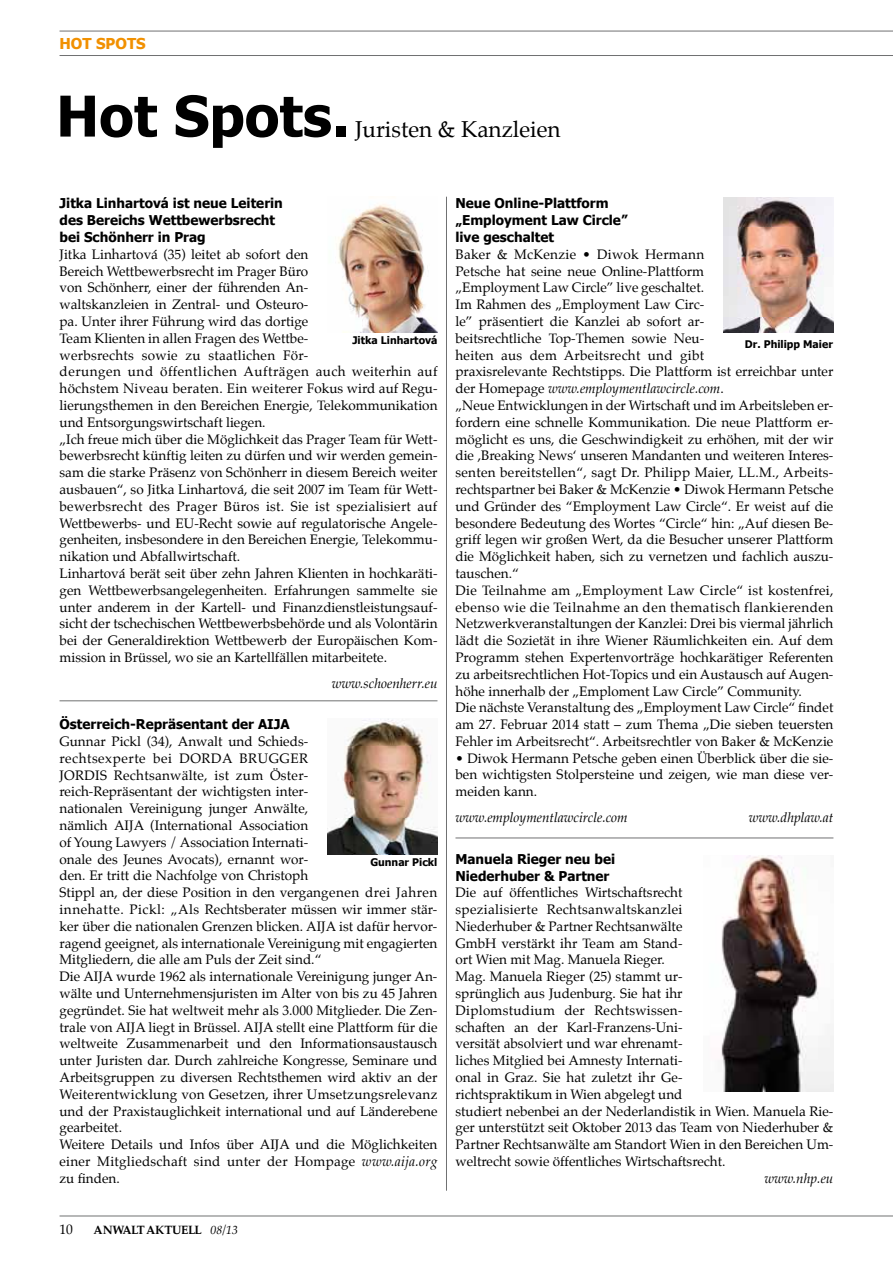
<style>
.page{position:relative;width:893px;height:1263px;background:#fff}
.page>*{position:absolute;margin:0;border:0;box-sizing:border-box;transform-origin:0 0}
.t1{font:700 56.25px "Tahoma";color:#000}
.t2{font:22.5px "Palatino";color:#000}
.t3{font:700 15px "Tahoma";color:#f19000}
.t4{font:13.5px/16.8px "Palatino";color:#000}
.t5{font:700 13.5px/16.8px "Tahoma";color:#000}
.t6{font:italic 13.5px "Palatino";color:#000}
.t7{font:13.5px/16.8px "Palatino";letter-spacing:.03em;color:#000}
.t8{font:700 12px "Palatino";letter-spacing:-.025em;color:#000}
.t9{font:700 10.5px "Tahoma";color:#000}
.s1{font-style:italic}
.s2{font-weight:400;font-style:italic}
</style>
<div class="page">
<hr style="left:60px;top:31px;width:833px;height:1px;background:#707172">
<hr style="left:60px;top:55px;width:833px;height:1px;background:#707172">
<hr style="left:60px;top:1216px;width:833px;height:1px;background:#707172">
<hr style="left:446px;top:197px;width:1px;height:994px;background:#707172">
<img style="left:338px;top:204px;width:100px;height:128px">
<hr style="left:60px;top:700px;width:377px;height:1px;background:#707172">
<img style="left:721px;top:855px;width:112px;height:237px">
<img style="left:327px;top:719px;width:110px;height:135px">
<img style="left:723px;top:198px;width:110px;height:134px">
<hr style="left:455px;top:838px;width:378px;height:1px;background:#707172">
<p class="t3" style="left:60px;top:34px;width:88px">HOT SPOTS</p>
<h1 class="t1" style="left:56px;top:80px;width:295px">Hot Spots.</h1>
<h2 class="t2" style="left:355px;top:114px;width:207px">Juristen &amp; Kanzleien</h2>
<p class="t5" style="left:60px;top:195px;width:225px">Jitka Linhartová ist neue Leiterin des Bereichs Wettbewerbsrecht bei Schönherr in Prag</p>
<p class="t4" style="left:60px;top:247px;width:380px">Jitka Linhartová (35) leitet ab sofort den<br>Bereich Wettbewerbsrecht im Prager Büro<br>von Schönherr, einer der führenden An-<br>waltskanzleien in Zentral- und Osteuro-<br>pa. Unter ihrer Führung wird das dortige<br>Team Klienten in allen Fragen des Wettbe-<br>werbsrechts sowie zu staatlichen För-<br>derungen und öffentlichen Aufträgen auch weiterhin auf höchstem Niveau beraten. Ein weiterer Fokus wird auf Regu&shy;lierungsthemen in den Bereichen Energie, Telekommunikation und Entsorgungswirtschaft liegen.<br>„Ich freue mich über die Möglichkeit das Prager Team für Wett&shy;bewerbsrecht künftig leiten zu dürfen und wir werden gemein&shy;sam die starke Präsenz von Schönherr in diesem Bereich weiter ausbauen“, so Jitka Linhartová, die seit 2007 im Team für Wett&shy;bewerbsrecht des Prager Büros ist. Sie ist spezialisiert auf Wettbewerbs- und EU-Recht sowie auf regulatorische Angele&shy;genheiten, insbesondere in den Bereichen Energie, Telekommu&shy;nikation und Abfallwirtschaft.<br>Linhartová berät seit über zehn Jahren Klienten in hochkaräti&shy;gen Wettbewerbsangelegenheiten. Erfahrungen sammelte sie unter anderem in der Kartell- und Finanzdienstleistungsauf&shy;sicht der tschechischen Wettbewerbsbehörde und als Volontärin bei der Generaldirektion Wettbewerb der Europäischen Kom&shy;mission in Brüssel, wo sie an Kartellfällen mitarbeitete.</p>
<p class="t6" style="left:332px;top:675px;width:107px">www.schoenherr.eu</p>
<p class="t9" style="left:352px;top:333px;width:87px">Jitka Linhartová</p>
<p class="t5" style="left:60px;top:715px;width:232px">Österreich-Repräsentant der AIJA</p>
<p class="t7" style="left:60px;top:734px;width:250px">Gunnar Pickl (34), Anwalt und Schieds&shy;rechtsexperte bei DORDA BRUGGE</p>
<p class="t4" style="left:60px;top:751px;width:379px;text-indent:240px">R<br>JORDIS Rechtsanwälte, ist zum Öster-<br>reich-Repräsentant der wichtigsten inter-<br>nationalen Vereinigung junger Anwälte,<br>nämlich AIJA (International Association<br>of Young Lawyers / Association Internati-<br>onale des Jeunes Avocats), ernannt wor-<br>den. Er tritt die Nachfolge von Christoph<br>Stippl an, der diese Position in den vergangenen drei Jahren innehatte. Pickl: „Als Rechtsberater müssen wir immer stär&shy;ker über die nationalen Grenzen blicken. AIJA ist dafür hervor&shy;ragend geeignet, als internationale Vereinigung mit engagierten Mitgliedern, die alle am Puls der Zeit sind.“<br>Die AIJA wurde 1962 als internationale Vereinigung junger An&shy;wälte und Unternehmensjuristen im Alter von bis zu 45 Jahren gegründet. Sie hat weltweit mehr als 3.000 Mitglieder. Die Zen&shy;trale von AIJA liegt in Brüssel. AIJA stellt eine Plattform für die weltweite Zusammenarbeit und den Informationsaustausch unter Juristen dar. Durch zahlreiche Kongresse, Seminare und Arbeitsgruppen zu diversen Rechtsthemen wird aktiv an der Weiterentwicklung von Gesetzen, ihrer Umsetzungsrelevanz und der Praxistauglichkeit international und auf Länderebene gearbeitet.<br>Weitere Details und Infos über AIJA und die Möglichkeiten einer Mitgliedschaft sind unter der Hompage <span class="s1">www.aija.org </span>zu finden.</p>
<p class="t9" style="left:370px;top:855px;width:69px">Gunnar Pickl</p>
<p class="t4" style="left:60px;top:1222px;width:15px">10</p>
<p class="t8" style="left:94px;top:1222px;width:146px">ANWALTAKTUELL <span class="s2">08/13</span></p>
<p class="t5" style="left:455px;top:195px;width:174px">Neue Online-Plattform „Employment Law Circle” live geschaltet</p>
<p class="t4" style="left:455px;top:247px;width:379px">Baker &amp; McKenzie • Diwok Hermann<br>Petsche hat seine neue Online-Plattform<br>„Employment Law Circle” live geschaltet.<br>Im Rahmen des „Employment Law Circ-<br>le” präsentiert die Kanzlei ab sofort ar-<br>beitsrechtliche Top-Themen sowie Neu-<br>heiten aus dem Arbeitsrecht und gibt<br>praxisrelevante Rechtstipps. Die Plattform ist erreichbar unter der Homepage <span class="s1">www.employmentlawcircle.com</span>.<br>„Neue Entwicklungen in der Wirtschaft und im Arbeitsleben er&shy;fordern eine schnelle Kommunikation. Die neue Plattform er&shy;möglicht es uns, die Geschwindigkeit zu erhöhen, mit der wir die ,Breaking News‘ unseren Mandanten und weiteren Interes&shy;senten bereitstellen“, sagt Dr. Philipp Maier, LL .M., Arbeits&shy;rechtspartner bei Baker &amp; McKenzie • Diwok Hermann Petsche und Gründer des “Employment Law Circle“. Er weist auf die besondere Bedeutung des Wortes “Circle“ hin: „Auf diesen Be&shy;griff legen wir großen Wert, da die Besucher unserer Plattform die Möglichkeit haben, sich zu vernetzen und fachlich auszu&shy;tauschen.“<br>Die Teilnahme am „Employment Law Circle“ ist kostenfrei, ebenso wie die Teilnahme an den thematisch flankierenden Netzwerkveranstaltungen der Kanzlei: Drei bis viermal jährlich lädt die Sozietät in ihre Wiener Räumlichkeiten ein. Auf dem Programm stehen Expertenvorträge hochkarätiger Referenten zu arbeitsrechtlichen Hot-Topics und ein Austausch auf Augen&shy;höhe innerhalb der „Emploment Law Circle” Community.<br>Die nächste Veranstaltung des „Employment Law Circle“ findet am 27. Februar 2014 statt – zum Thema „Die sieben teuersten Fehler im Arbeitsrecht“. Arbeitsrechtler von Baker &amp; McKenzie</p>
<p class="t4" style="left:455px;top:751px;width:379px;text-align:justify">• Diwok Hermann Petsche geben einen Überblick über die sie&shy;ben wichtigsten Stolpersteine und zeigen, wie man diese ver&shy;meiden kann.</p>
<p class="t6" style="left:455px;top:810px;width:174px">www.employmentlawcircle.com</p>
<p class="t6" style="left:749px;top:810px;width:86px">www.dhplaw.at</p>
<p class="t9" style="left:745px;top:337px;width:89px">Dr. Philipp Maier</p>
<p class="t5" style="left:455px;top:850px;width:161px">Manuela Rieger neu bei<br>Niederhuber &amp; Partner</p>
<p class="t4" style="left:455px;top:885px;width:379px">Die auf öffentliches Wirtschaftsrecht<br>spezialisierte Rechtsanwaltskanzlei<br>Niederhuber &amp; Partner Rechtsanwälte<br>GmbH verstärkt ihr Team am Stand-<br>ort Wien mit Mag. Manuela Rieger.<br>Mag. Manuela Rieger (25) stammt ur-<br>sprünglich aus Judenburg. Sie hat ihr<br>Diplomstudium der Rechtswissen-<br>schaften an der Karl-Franzens-Uni-<br>versität absolviert und war ehrenamt-<br>liches Mitglied bei Amnesty Internati-<br>onal in Graz. Sie hat zuletzt ihr Ge-<br>richtspraktikum in Wien abgelegt und<br>studiert nebenbei an der Nederlandistik in Wien. Manuela Rie&shy;ger unterstützt seit Oktober 2013 das Team von Niederhuber &amp; Partner Rechtsanwälte am Standort Wien in den Bereichen Um&shy;weltrecht sowie öffentliches Wirtschaftsrecht.</p>
<p class="t6" style="left:764px;top:1170px;width:71px">www.nhp.eu</p>
</div>
